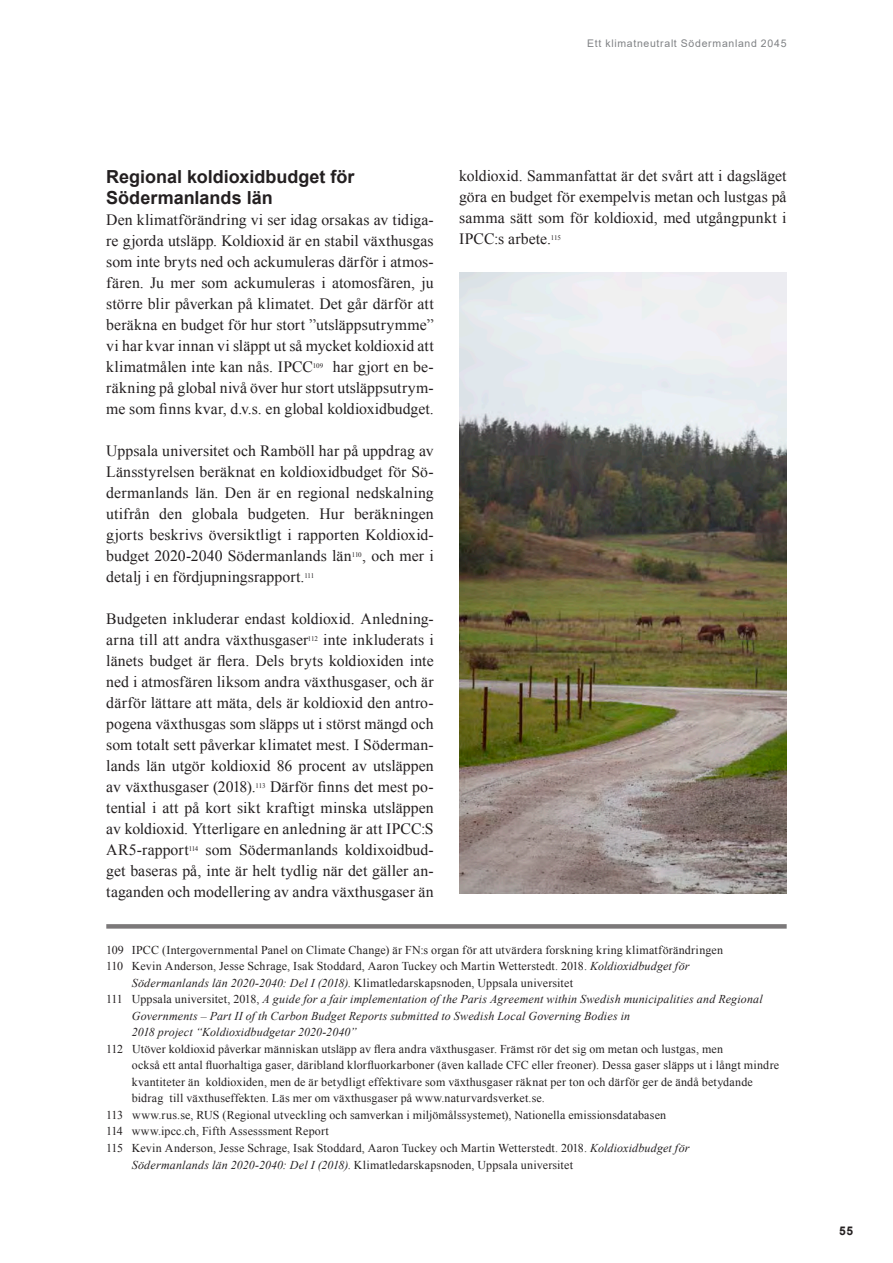
<style>
.page{position:relative;width:893px;height:1263px;background:#fff}
.page>*{position:absolute;margin:0;border:0;box-sizing:border-box;transform-origin:0 0}
.t1{font:700 18px/21px "Arial";color:#231f20}
.Ingresstext{font:15.75px/21px "Times New Roman";letter-spacing:.005em;color:#231f20;text-align:justify}
.Ingresstext-2{font:12px/16.5px "Times New Roman";letter-spacing:.015em;color:#231f20}
.Ingresstext-3{font:italic 12px/16.5px "Times New Roman";letter-spacing:.015em;color:#231f20}
.t2{font:700 12px "Arial";color:#231f20}
.t3{font:10.5px "Arial";letter-spacing:.065em;color:#808285}
.Ingresstext-4{font:7.05px "Times New Roman";letter-spacing:-.05em;color:#231f20}
.s1{font-style:italic}
.s2{font-style:normal}
</style>
<div class="page">
<div style="left:106px;top:924px;width:681px;height:5px;background:#7b7879"></div>
<img style="left:459px;top:273px;width:328px;height:620px">
<p class="t3" style="left:587px;top:36px;width:201px">Ett klimatneutralt Södermanland 2045</p>
<h2 class="t1" style="left:106px;top:167px;width:250px">Regional koldioxidbudget för<br>Södermanlands län</h2>
<p class="Ingresstext" style="left:106px;top:209px;width:329px">Den klimatförändring vi ser idag orsakas av tidiga&shy;re gjorda utsläpp. Koldioxid är en stabil växthusgas som inte bryts ned och ackumuleras därför i atmos&shy;fären. Ju mer som ackumuleras i atomosfären, ju större blir påverkan på klimatet. Det går därför att beräkna en budget för hur stort ”utsläppsutrymme” vi har kvar innan vi släppt ut så mycket koldioxid att klimatmålen inte kan nås. IPCC</p>
<p class="Ingresstext" style="left:106px;top:356px;width:329px;text-indent:226px">har gjort en be&shy;räkning på global nivå över hur stort utsläppsutrym&shy;me som finns kvar, d.v.s. en global koldioxidbudget.</p>
<p class="Ingresstext" style="left:106px;top:440px;width:329px">Uppsala universitet och Ramböll har på uppdrag av Länsstyrelsen beräknat en koldioxidbudget för Sö&shy;dermanlands län. Den är en regional nedskalning utifrån den globala budgeten. Hur beräkningen gjorts beskrivs översiktligt i rapporten Koldioxid&shy;budget 2020-2040 Södermanlands län</p>
<p class="Ingresstext-4" style="left:313px;top:361px;width:12px">109</p>
<p class="Ingresstext-4" style="left:352px;top:550px;width:11px">110</p>
<p class="Ingresstext" style="left:362px;top:545px;width:73px">, och mer i</p>
<p class="Ingresstext" style="left:106px;top:566px;width:200px">detalj i en fördjupningsrapport.</p>
<p class="Ingresstext-4" style="left:304px;top:571px;width:11px">111</p>
<p class="Ingresstext" style="left:106px;top:608px;width:329px">Budgeten inkluderar endast koldioxid. Anledning&shy;arna till att andra växthusgaser</p>
<p class="Ingresstext" style="left:106px;top:629px;width:329px;text-indent:217px">inte inkluderats i länets budget är flera. Dels bryts koldioxiden inte ned i atmosfären liksom andra växthusgaser, och är därför lättare att mäta, dels är koldioxid den antro&shy;pogena växthusgas som släpps ut i störst mängd och som totalt sett påverkar klimatet mest. I Söderman&shy;lands län utgör koldioxid 86 procent av utsläppen av växthusgaser (2018).</p>
<p class="Ingresstext-4" style="left:308px;top:634px;width:12px">112</p>
<p class="Ingresstext" style="left:106px;top:776px;width:329px;text-indent:164px">Därför finns det mest po&shy;tential i att på kort sikt kraftigt minska utsläppen av koldioxid. Ytterligare en anledning är att IPCC:S AR5-rapport</p>
<p class="Ingresstext-4" style="left:256px;top:781px;width:11px">113</p>
<p class="Ingresstext" style="left:106px;top:839px;width:329px;text-indent:99px">som Södermanlands koldixoidbud&shy;get baseras på, inte är helt tydlig när det gäller an&shy;taganden och modellering av andra växthusgaser än</p>
<p class="Ingresstext-4" style="left:189px;top:844px;width:11px">114</p>
<p class="Ingresstext" style="left:459px;top:165px;width:329px">koldioxid. Sammanfattat är det svårt att i dagsläget göra en budget för exempelvis metan och lustgas på samma sätt som för koldioxid, med utgångpunkt i IPCC:s arbete.</p>
<p class="Ingresstext-4" style="left:551px;top:233px;width:11px">115</p>
<p class="Ingresstext-2" style="left:106px;top:941px;width:618px">109 IPCC (Intergovernmental Panel on Climate Change) är FN:s organ för att utvärdera forskning kring klimatförändringen</p>
<p class="Ingresstext-2" style="left:106px;top:958px;width:585px">110 Kevin Anderson, Jesse Schrage, Isak Stoddard, Aaron Tuckey och Martin Wetterstedt. 2018. <span class="s1">Koldioxidbudget för</span></p>
<p class="Ingresstext-2" style="left:132px;top:974px;width:443px"><span class="s1">Södermanlands län 2020-2040: Del I (2018)</span>. Klimatledarskapsnoden, Uppsala universitet</p>
<p class="Ingresstext-3" style="left:132px;top:991px;width:632px;text-indent:-26px"><span class="s2">111 Uppsala universitet, 2018,</span> A guide for a fair implementation of the Paris Agreement within Swedish municipalities and Regional<br>Governments – Part II of th Carbon Budget Reports submitted to Swedish Local Governing Bodies in</p>
<p class="Ingresstext-3" style="left:132px;top:1024px;width:227px">2018 project “Koldioxidbudgetar 2020-2040”</p>
<p class="Ingresstext-2" style="left:106px;top:1040px;width:618px">112 Utöver koldioxid påverkar människan utsläpp av flera andra växthusgaser. Främst rör det sig om metan och lustgas, men</p>
<p class="Ingresstext-2" style="left:132px;top:1057px;width:649px">också ett antal fluorhaltiga gaser, däribland klorfluorkarboner (även kallade CFC eller freoner). Dessa gaser släpps ut i långt mindre kvantiteter än koldioxiden, men de är betydligt effektivare som växthusgaser räknat per ton och därför ger de ändå betydande bidrag till växthuseffekten. Läs mer om växthusgaser på www.naturvardsverket.se.</p>
<p class="Ingresstext-2" style="left:106px;top:1106px;width:561px">113 www.rus.se, RUS (Regional utveckling och samverkan i miljömålssystemet), Nationella emissionsdatabasen</p>
<p class="Ingresstext-2" style="left:106px;top:1123px;width:224px">114 www.ipcc.ch, Fifth Assesssment Report</p>
<p class="Ingresstext-2" style="left:106px;top:1139px;width:585px">115 Kevin Anderson, Jesse Schrage, Isak Stoddard, Aaron Tuckey och Martin Wetterstedt. 2018. <span class="s1">Koldioxidbudget för</span></p>
<p class="Ingresstext-2" style="left:132px;top:1156px;width:443px"><span class="s1">Södermanlands län 2020-2040: Del I (2018)</span>. Klimatledarskapsnoden, Uppsala universitet</p>
<p class="t2" style="left:839px;top:1223px;width:16px">55</p>
</div>
